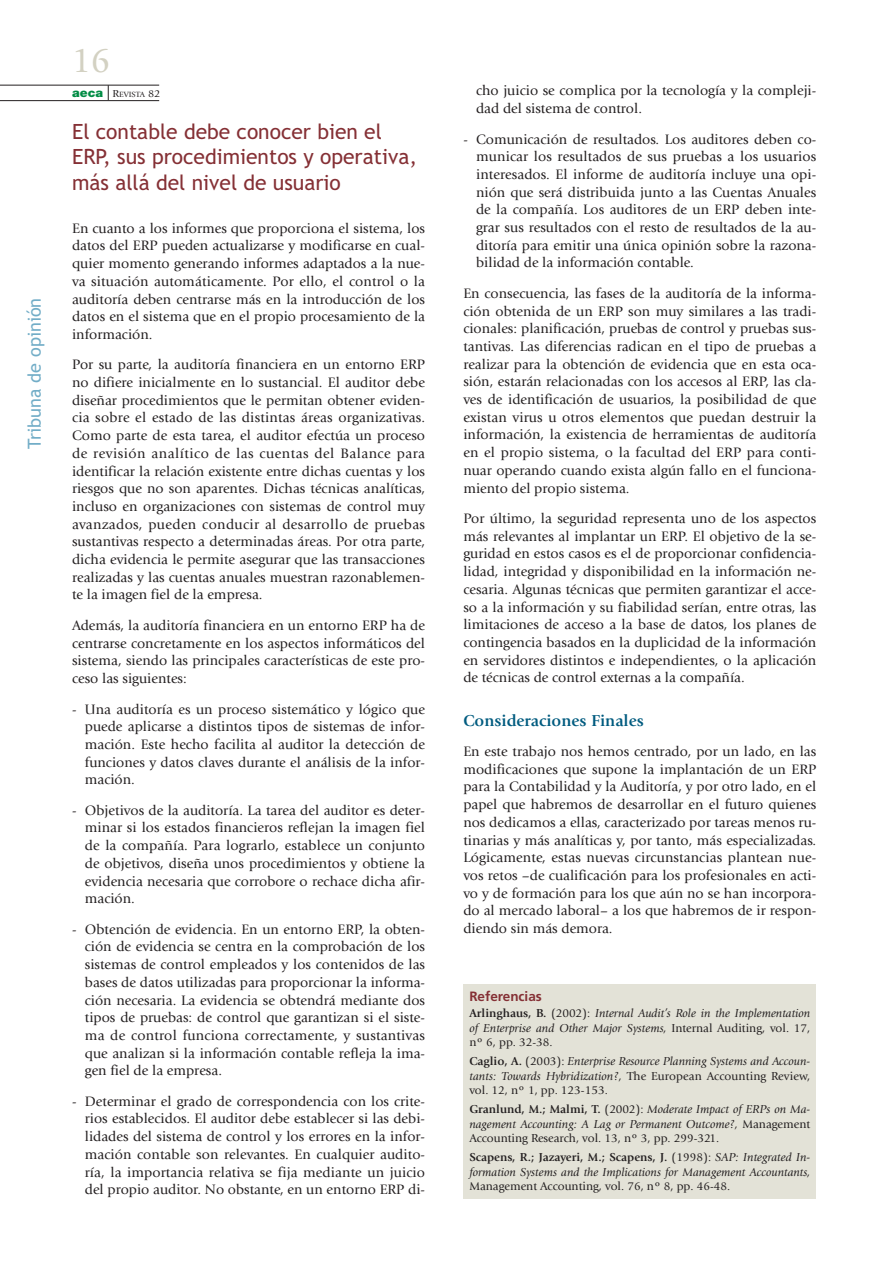
<style>
.page{position:relative;width:893px;height:1263px;background:#fff}
.page>*{position:absolute;margin:0;border:0;box-sizing:border-box;transform-origin:0 0}
.t1{font:36px "Giovanni";color:#d3d1c2}
.t2{font:21px/25.5px "Trebuchet MS";color:#853035}
.t3{font:18px "Trebuchet MS";color:#72adc7}
.t4{font:700 16.5px "Giovanni";color:#005b7f}
.t5{font:14.25px/17.7px "Giovanni";color:#231f20;text-align:justify}
.t6{font:700 13.5px "Frutiger";color:#853035}
.t7{font:italic 12px/14.5px "Giovanni";color:#231f20;text-align:justify}
.t8{font:12px "Giovanni";color:#231f20}
.t9{font:7.8px "Giovanni";color:#231f20;scale:1.05 1}
.s1{font-family:"Helvetica Neue";font-weight:900;font-size:12px;color:#008c44}
.s2{font-size:10.5px}
.s3{font-weight:700;font-style:normal}
.s4{font-style:normal}
</style>
<div class="page">
<hr style="left:0;top:85px;width:159px;height:1px;background:#231f20">
<hr style="left:0;top:100px;width:159px;height:1px;background:#231f20">
<svg style="left:108px;top:85px;width:1px;height:15px"></svg>
<div style="left:463px;top:985px;width:353px;height:214px;background:#e3e2d7"></div>
<p class="t3" style="left:28px;top:449px;width:152px;rotate:-90deg">Tribuna de opinión</p>
<h1 class="t1" style="left:72px;top:46px;width:41px">16</h1>
<p class="t9" style="left:72px;top:91px;width:85px"><span class="s1">aeca</span> <span class="s2">R</span>EVISTA <span class="s2">82</span></p>
<h2 class="t2" style="left:72px;top:121px;width:346px">El contable debe conocer bien el<br>ERP, sus procedimientos y operativa, más allá del nivel de usuario</h2>
<p class="t5" style="left:72px;top:220px;width:354px">En cuanto a los informes que proporciona el sistema, los datos del ERP pueden actualizarse y modificarse en cual&shy;quier momento generando informes adaptados a la nue&shy;va situación automáticamente. Por ello, el control o la auditoría deben centrarse más en la introducción de los datos en el sistema que en el propio procesamiento de la información.</p>
<p class="t5" style="left:72px;top:357px;width:354px">Por su parte, la auditoría financiera en un entorno ERP no difiere inicialmente en lo sustancial. El auditor debe diseñar procedimientos que le permitan obtener eviden&shy;cia sobre el estado de las distintas áreas organizativas.<br>Como parte de esta tarea, el auditor efectúa un proceso de revisión analítico de las cuentas del Balance para identificar la relación existente entre dichas cuentas y los riesgos que no son aparentes. Dichas técnicas analíticas, incluso en organizaciones con sistemas de control muy avanzados, pueden conducir al desarrollo de pruebas sustantivas respecto a determinadas áreas. Por otra parte, dicha evidencia le permite asegurar que las transacciones realizadas y las cuentas anuales muestran razonablemen&shy;te la imagen fiel de la empresa.</p>
<p class="t5" style="left:72px;top:618px;width:354px">Además, la auditoría financiera en un entorno ERP ha de centrarse concretamente en los aspectos informáticos del sistema, siendo las principales características de este pro&shy;ceso las siguientes:</p>
<p class="t5" style="left:85px;top:701px;width:342px;text-indent:-13px">- Una auditoría es un proceso sistemático y lógico que puede aplicarse a distintos tipos de sistemas de infor&shy;mación. Este hecho facilita al auditor la detección de funciones y datos claves durante el análisis de la infor&shy;mación.</p>
<p class="t5" style="left:85px;top:802px;width:342px;text-indent:-13px">- Objetivos de la auditoría. La tarea del auditor es deter&shy;minar si los estados financieros reflejan la imagen fiel de la compañía. Para lograrlo, establece un conjunto de objetivos, diseña unos procedimientos y obtiene la evidencia necesaria que corrobore o rechace dicha afir&shy;mación.</p>
<p class="t5" style="left:85px;top:921px;width:342px;text-indent:-13px">- Obtención de evidencia. En un entorno ERP, la obten&shy;ción de evidencia se centra en la comprobación de los sistemas de control empleados y los contenidos de las bases de datos utilizadas para proporcionar la informa&shy;ción necesaria. La evidencia se obtendrá mediante dos tipos de pruebas: de control que garantizan si el siste&shy;ma de control funciona correctamente, y sustantivas que analizan si la información contable refleja la ima&shy;gen fiel de la empresa.</p>
<p class="t5" style="left:85px;top:1093px;width:342px;text-indent:-13px">- Determinar el grado de correspondencia con los crite&shy;rios establecidos. El auditor debe establecer si las debi&shy;lidades del sistema de control y los errores en la infor&shy;mación contable son relevantes. En cualquier audito&shy;ría, la importancia relativa se fija mediante un juicio del propio auditor. No obstante, en un entorno ERP di-</p>
<p class="t5" style="left:476px;top:83px;width:342px">cho juicio se complica por la tecnología y la compleji&shy;dad del sistema de control.</p>
<p class="t5" style="left:476px;top:131px;width:342px;text-indent:-13px">- Comunicación de resultados. Los auditores deben co&shy;municar los resultados de sus pruebas a los usuarios interesados. El informe de auditoría incluye una opi&shy;nión que será distribuida junto a las Cuentas Anuales de la compañía. Los auditores de un ERP deben inte&shy;grar sus resultados con el resto de resultados de la au&shy;ditoría para emitir una única opinión sobre la razona&shy;bilidad de la información contable.</p>
<p class="t5" style="left:463px;top:286px;width:354px">En consecuencia, las fases de la auditoría de la informa&shy;ción obtenida de un ERP son muy similares a las tradi&shy;cionales: planificación, pruebas de control y pruebas sus&shy;tantivas. Las diferencias radican en el tipo de pruebas a realizar para la obtención de evidencia que en esta oca&shy;sión, estarán relacionadas con los accesos al ERP, las cla&shy;ves de identificación de usuarios, la posibilidad de que existan virus u otros elementos que puedan destruir la información, la existencia de herramientas de auditoría en el propio sistema, o la facultad del ERP para conti&shy;nuar operando cuando exista algún fallo en el funciona&shy;miento del propio sistema.</p>
<p class="t5" style="left:463px;top:511px;width:354px">Por último, la seguridad representa uno de los aspectos más relevantes al implantar un ERP. El objetivo de la se&shy;guridad en estos casos es el de proporcionar confidencia&shy;lidad, integridad y disponibilidad en la información ne&shy;cesaria. Algunas técnicas que permiten garantizar el acce&shy;so a la información y su fiabilidad serían, entre otras, las limitaciones de acceso a la base de datos, los planes de contingencia basados en la duplicidad de la información en servidores distintos e independientes, o la aplicación de técnicas de control externas a la compañía.</p>
<p class="t4" style="left:463px;top:714px;width:182px">Consideraciones Finales</p>
<p class="t5" style="left:463px;top:744px;width:354px">En este trabajo nos hemos centrado, por un lado, en las modificaciones que supone la implantación de un ERP para la Contabilidad y la Auditoría, y por otro lado, en el papel que habremos de desarrollar en el futuro quienes nos dedicamos a ellas, caracterizado por tareas menos ru&shy;tinarias y más analíticas y, por tanto, más especializadas.<br>Lógicamente, estas nuevas circunstancias plantean nue&shy;vos retos –de cualificación para los profesionales en acti&shy;vo y de formación para los que aún no se han incorpora&shy;do al mercado laboral– a los que habremos de ir respon&shy;diendo sin más demora.</p>
<p class="t6" style="left:469px;top:991px;width:74px">Referencias</p>
<p class="t7" style="left:469px;top:1007px;width:342px"><span class="s3">Arlinghaus, B.</span> <span class="s4">(2002):</span> Internal Audit’s Role in the Implementation of Enterprise and Other Major Systems, <span class="s4">Internal Auditing, vol. 17, nº 6, pp. 32-38.</span></p>
<p class="t7" style="left:469px;top:1055px;width:342px"><span class="s3">Caglio, A.</span> <span class="s4">(2003):</span> Enterprise Resource Planning Systems and Accoun&shy;tants: Towards Hybridization?, <span class="s4">The European Accounting Review, vol. 12, nº 1, pp. 123-153.</span></p>
<p class="t7" style="left:469px;top:1103px;width:342px"><span class="s3">Granlund, M.; Malmi, T.</span> <span class="s4">(2002):</span> Moderate Impact of ERPs on Ma&shy;nagement Accounting: A Lag or Permanent Outcome?, <span class="s4">Management Accounting Research, vol. 13, nº 3, pp. 299-321.</span></p>
<p class="t7" style="left:469px;top:1151px;width:342px"><span class="s3">Scapens, R.; Jazayeri, M.; Scapens, J.</span> <span class="s4">(1998):</span> SAP: Integrated In&shy;formation Systems and the Implications for Management Accountants,</p>
<p class="t8" style="left:469px;top:1182px;width:262px">Management Accounting, vol. 76, nº 8, pp. 46-48.</p>
</div>
